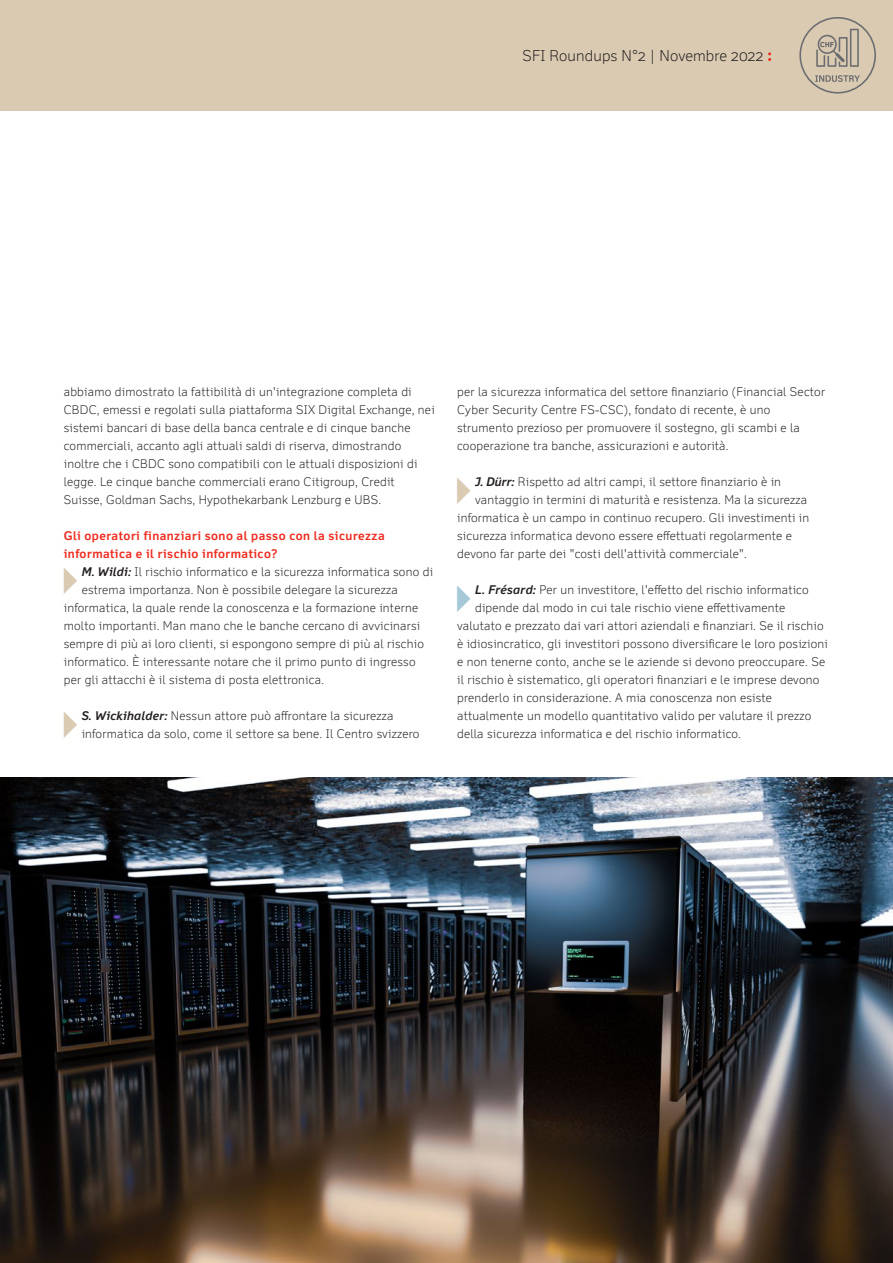
<style>
.page{position:relative;width:893px;height:1263px;background:#fff}
.page>*{position:absolute;margin:0;border:0;box-sizing:border-box;transform-origin:0 0}
.t1{font:300 15px "Felbridge Pro";letter-spacing:.01em;color:#231f20}
.Copy{font:300 12px/18px "Felbridge Pro";letter-spacing:.02em;color:#231f20}
.Subtitle_ohne_absatz{font:700 12px/18px "Felbridge Pro";letter-spacing:.04em;color:#ee2e22}
.s1{font-family:"New Baskerville Std";font-weight:400;font-size:16.5px;color:#ee2e22}
.s2{font-weight:700;font-style:italic}
</style>
<div class="page">
<div style="left:0;top:0;width:893px;height:111px;background:#dacab2"></div>
<svg style="left:799px;top:17px;width:77px;height:77px"></svg>
<img style="left:0;top:778px;width:893px;height:485px">
<p class="t1" style="left:523px;top:47px;width:251px">SFI Roundups N°2 | Novembre 2022 <span class="s1">:</span></p>
<p class="Copy" style="left:64px;top:382px;width:372px">abbiamo dimostrato la fattibilità di un'integrazione completa di CBDC, emessi e regolati sulla piattaforma SIX Digital Exchange, nei sistemi bancari di base della banca centrale e di cinque banche commerciali, accanto agli attuali saldi di riserva, dimostrando inoltre che i CBDC sono compatibili con le attuali disposizioni di legge. Le cinque banche commerciali erano Citigroup, Credit Suisse, Goldman Sachs, Hypothekarbank Lenzburg e UBS.</p>
<p class="Subtitle_ohne_absatz" style="left:64px;top:526px;width:322px">Gli operatori finanziari sono al passo con la sicurezza informatica e il rischio informatico?</p>
<p class="Copy" style="left:82px;top:562px;width:353px"><span class="s2">M. Wildi:</span> Il rischio informatico e la sicurezza informatica sono di</p>
<p class="Copy" style="left:82px;top:580px;width:318px">estrema importanza. Non è possibile delegare la sicurezza</p>
<p class="Copy" style="left:64px;top:598px;width:356px">informatica, la quale rende la conoscenza e la formazione interne</p>
<p class="Copy" style="left:64px;top:616px;width:358px">molto importanti. Man mano che le banche cercano di avvicinarsi</p>
<p class="Copy" style="left:64px;top:634px;width:362px">sempre di più ai loro clienti, si espongono sempre di più al rischio</p>
<p class="Copy" style="left:64px;top:652px;width:353px">informatico. È interessante notare che il primo punto di ingresso</p>
<p class="Copy" style="left:64px;top:670px;width:262px">per gli attacchi è il sistema di posta elettronica.</p>
<p class="Copy" style="left:82px;top:706px;width:339px"><span class="s2">S. Wickihalder:</span> Nessun attore può affrontare la sicurezza informatica da solo, come il settore sa bene. Il Centro svizzero</p>
<p class="Copy" style="left:457px;top:382px;width:370px">per la sicurezza informatica del settore finanziario (Financial Sector Cyber Security Centre FS-CSC), fondato di recente, è uno strumento prezioso per promuovere il sostegno, gli scambi e la cooperazione tra banche, assicurazioni e autorità.</p>
<p class="Copy" style="left:475px;top:472px;width:307px"><span class="s2">J. Dürr:</span> Rispetto ad altri campi, il settore finanziario è in</p>
<p class="Copy" style="left:475px;top:490px;width:334px">vantaggio in termini di maturità e resistenza. Ma la sicurezza</p>
<p class="Copy" style="left:457px;top:508px;width:354px">informatica è un campo in continuo recupero. Gli investimenti in</p>
<p class="Copy" style="left:457px;top:526px;width:336px">sicurezza informatica devono essere effettuati regolarmente e</p>
<p class="Copy" style="left:457px;top:544px;width:291px">devono far parte dei "costi dell'attività commerciale".</p>
<p class="Copy" style="left:475px;top:580px;width:335px"><span class="s2">L. Frésard:</span> Per un investitore, l'effetto del rischio informatico</p>
<p class="Copy" style="left:475px;top:598px;width:312px">dipende dal modo in cui tale rischio viene effettivamente</p>
<p class="Copy" style="left:457px;top:616px;width:368px">valutato e prezzato dai vari attori aziendali e finanziari. Se il rischio</p>
<p class="Copy" style="left:457px;top:634px;width:372px">è idiosincratico, gli investitori possono diversificare le loro posizioni</p>
<p class="Copy" style="left:457px;top:652px;width:370px">e non tenerne conto, anche se le aziende si devono preoccupare. Se</p>
<p class="Copy" style="left:457px;top:670px;width:364px">il rischio è sistematico, gli operatori finanziari e le imprese devono</p>
<p class="Copy" style="left:457px;top:688px;width:316px">prenderlo in considerazione. A mia conoscenza non esiste</p>
<p class="Copy" style="left:457px;top:706px;width:356px">attualmente un modello quantitativo valido per valutare il prezzo</p>
<p class="Copy" style="left:457px;top:724px;width:285px">della sicurezza informatica e del rischio informatico.</p>
</div>
